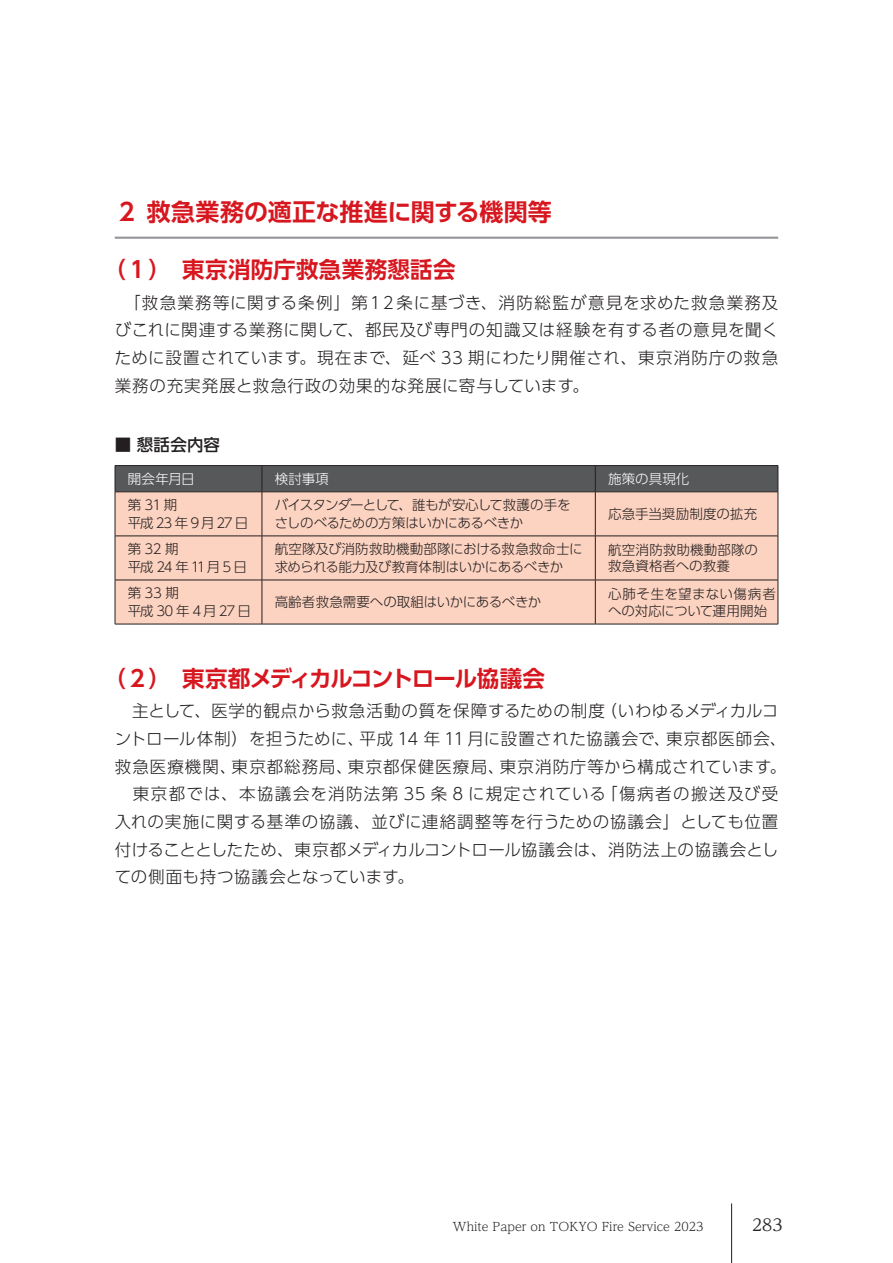
<style>
.page{position:relative;width:893px;height:1263px;background:#fff}
.page>*{position:absolute;margin:0;border:0;box-sizing:border-box;transform-origin:0 0}
.t1{font:700 24px "UD Shin Go Pro De";color:#d7171f}
.t2{font:700 22.5px "UD Shin Go Pro De";letter-spacing:-.06em;color:#d7171f}
.t3{font:700 22.5px "UD Shin Go Pro De";color:#d7171f}
.t4{font:300 16.5px/27.6px "UD Shin Go Pro";letter-spacing:.04em;color:#231f20}
.t5{font:500 16.5px "UD Shin Go Pro";letter-spacing:.01em;color:#231f20}
.t6{font:16.5px "UD Reimin Pro";color:#231f20}
.t7{font:300 13.5px/17.9px "UD Shin Go Pro";letter-spacing:-.005em;color:#231f20}
.t8{font:300 13.5px/17.9px "UD Shin Go Pro";letter-spacing:-.035em;color:#231f20}
.t9{font:300 13.5px/17.9px "UD Shin Go Pro";letter-spacing:.14em;color:#231f20}
.t10{font:300 13.5px/16.8px "UD Shin Go Pro";letter-spacing:.02em;color:#231f20}
.t11{font:300 13.5px "UD Shin Go Pro";color:#fff}
.t12{font:300 13.5px/17.9px "UD Shin Go Pro";letter-spacing:.155em;color:#231f20}
.t13{font:300 12px "UD Reimin Pro";color:#231f20}
</style>
<div class="page">
<div style="left:116px;top:493px;width:662px;height:131px;background:#fcd2c0"></div>
<hr style="left:115px;top:465px;width:147px;height:1px;background:#231f20">
<hr style="left:262px;top:465px;width:333px;height:1px;background:#231f20">
<hr style="left:595px;top:465px;width:183px;height:1px;background:#231f20">
<div style="left:115px;top:466px;width:664px;height:26px;background:#57585a"></div>
<hr style="left:115px;top:492px;width:147px;height:1px;background:#231f20">
<hr style="left:115px;top:492px;width:1px;height:44px;background:#231f20">
<hr style="left:262px;top:492px;width:333px;height:1px;background:#231f20">
<hr style="left:262px;top:492px;width:1px;height:44px;background:#231f20">
<hr style="left:595px;top:492px;width:183px;height:1px;background:#231f20">
<hr style="left:595px;top:492px;width:1px;height:44px;background:#231f20">
<hr style="left:778px;top:492px;width:1px;height:44px;background:#231f20">
<hr style="left:115px;top:536px;width:1px;height:44px;background:#231f20">
<hr style="left:115px;top:580px;width:1px;height:44px;background:#231f20">
<hr style="left:115px;top:536px;width:147px;height:1px;background:#231f20">
<hr style="left:262px;top:536px;width:333px;height:1px;background:#231f20">
<hr style="left:595px;top:536px;width:183px;height:1px;background:#231f20">
<hr style="left:262px;top:536px;width:1px;height:44px;background:#231f20">
<hr style="left:595px;top:536px;width:1px;height:44px;background:#231f20">
<hr style="left:778px;top:536px;width:1px;height:44px;background:#231f20">
<hr style="left:262px;top:580px;width:1px;height:44px;background:#231f20">
<hr style="left:595px;top:580px;width:1px;height:44px;background:#231f20">
<hr style="left:778px;top:580px;width:1px;height:44px;background:#231f20">
<hr style="left:115px;top:580px;width:147px;height:1px;background:#231f20">
<hr style="left:262px;top:580px;width:333px;height:1px;background:#231f20">
<hr style="left:595px;top:580px;width:183px;height:1px;background:#231f20">
<hr style="left:115px;top:624px;width:147px;height:1px;background:#231f20">
<hr style="left:262px;top:624px;width:333px;height:1px;background:#231f20">
<hr style="left:595px;top:624px;width:183px;height:1px;background:#231f20">
<hr style="left:115px;top:237px;width:663px;height:2px;background:#939598">
<hr style="left:731px;top:1203px;width:1px;height:60px;background:#231f20">
<h1 class="t1" style="left:115px;top:192px;width:439px">２ 救急業務の適正な推進に関する機関等</h1>
<h2 class="t3" style="left:104px;top:251px;width:354px">（１）　東京消防庁救急業務懇話会</h2>
<p class="t4" style="left:115px;top:288px;width:665px;text-align:justify">　「救急業務等に関する条例」第１２条に基づき、消防総監が意見を求めた救急業務及びこれに関連する業務に関して、都民及び専門の知識又は経験を有する者の意見を聞くために設置されています。現在まで、延べ 33 期にわたり開催され、東京消防庁の救急業務の充実発展と救急行政の効果的な発展に寄与しています。</p>
<p class="t5" style="left:115px;top:431px;width:107px">■ 懇話会内容</p>
<p class="t11" style="left:128px;top:468px;width:69px">開会年月日</p>
<p class="t11" style="left:275px;top:468px;width:55px">検討事項</p>
<p class="t11" style="left:608px;top:468px;width:83px">施策の具現化</p>
<p class="t9" style="left:128px;top:495px;width:122px">第31期<br>平成23年9月27日</p>
<p class="t8" style="left:275px;top:495px;width:297px">バイスタンダーとして、誰もが安心して救護の手をさしのべるための方策はいかにあるべきか</p>
<p class="t7" style="left:608px;top:504px;width:151px">応急手当奨励制度の拡充</p>
<p class="t9" style="left:128px;top:540px;width:121px">第32期<br>平成24年11月5日</p>
<p class="t7" style="left:275px;top:540px;width:309px">航空隊及び消防救助機動部隊における救急救命士に求められる能力及び教育体制はいかにあるべきか</p>
<p class="t7" style="left:608px;top:541px;width:151px;line-height:16.8px">航空消防救助機動部隊の救急資格者への教養</p>
<p class="t12" style="left:128px;top:584px;width:125px">第33期<br>平成30年4月27日</p>
<p class="t7" style="left:275px;top:593px;width:268px">高齢者救急需要への取組はいかにあるべきか</p>
<p class="t10" style="left:608px;top:585px;width:169px">心肺そ生を望まない傷病者への対応について運用開始</p>
<h2 class="t2" style="left:104px;top:660px;width:443px">（２）　東京都メディカルコントロール協議会</h2>
<p class="t4" style="left:115px;top:697px;width:673px">　主として、医学的観点から救急活動の質を保障するための制度（いわゆるメディカルコントロール体制）を担うために、平成 14 年 11 月に設置された協議会で、東京都医師会、救急医療機関、東京都総務局、東京都保健医療局、東京消防庁等から構成されています。　東京都では、本協議会を消防法第 35 条 8 に規定されている「傷病者の搬送及び受入れの実施に関する基準の協議、並びに連絡調整等を行うための協議会」としても位置付けることとしたため、東京都メディカルコントロール協議会は、消防法上の協議会としての側面も持つ協議会となっています。</p>
<p class="t13" style="left:452px;top:1217px;width:252px">White Paper on TOKYO Fire Service 2023</p>
<p class="t6" style="left:752px;top:1211px;width:32px">283</p>
</div>
